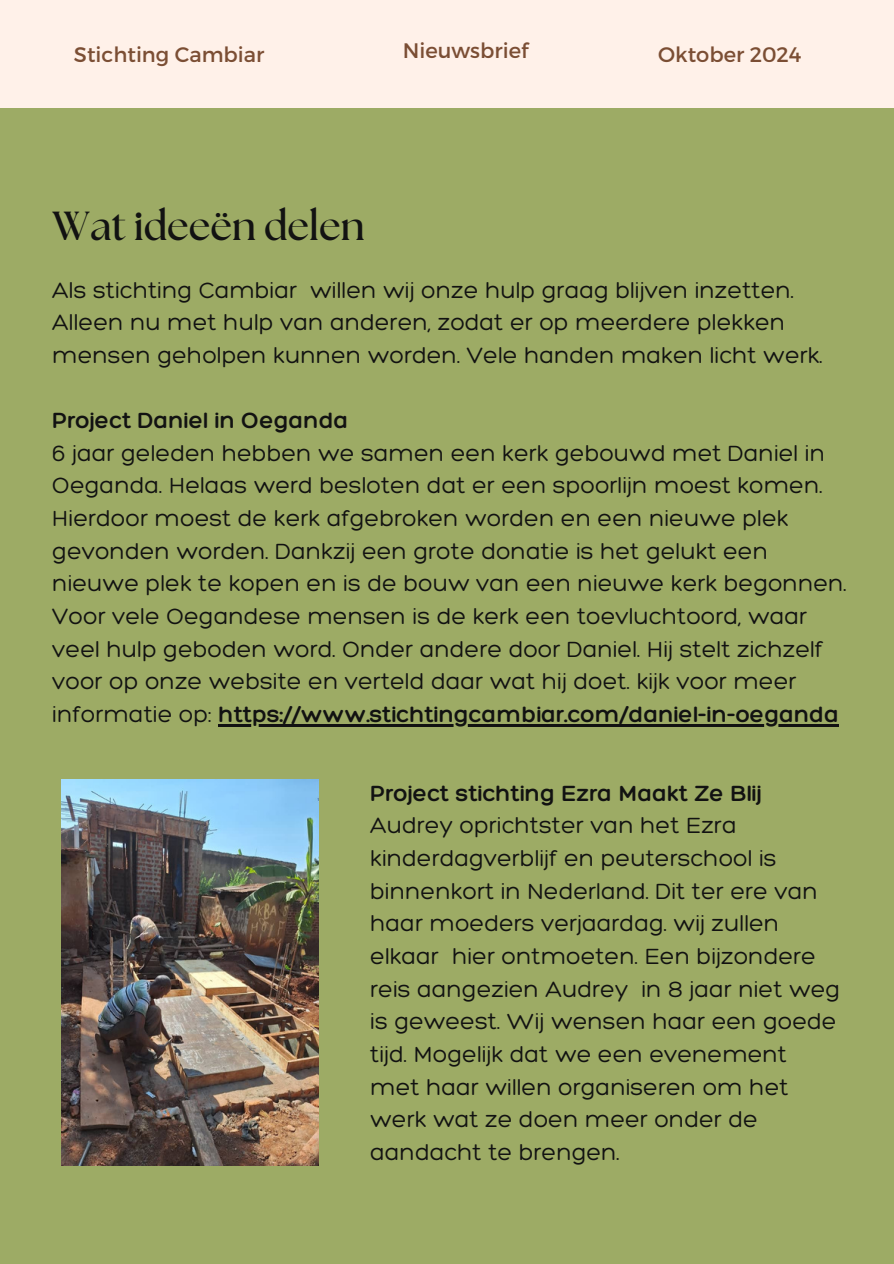
<style>
.page{position:relative;width:894px;height:1264px;background:#fff}
.page>*{position:absolute;margin:0;border:0;box-sizing:border-box;transform-origin:0 0}
.t1{font:700 40.5px "The Seasons";color:#121212}
.t2{font:300 23.85px/32.7px "Hero";color:#121212}
.t3{font:300 23.85px "Hero";color:#121212}
.t4{font:21px "Montserrat";color:#7b4e34}
.s1{font-style:inherit}
</style>
<div class="page">
<div style="left:0;top:0;width:893px;height:1263px;background:#9dab65"></div>
<div style="left:0;top:0;width:893px;height:108px;background:#fff1e9"></div>
<hr style="left:218px;top:724px;width:620px;height:2px;background:#121212">
<img style="left:62px;top:779px;width:256px;height:386px">
<h2 class="t4" style="left:74px;top:41px;width:192px">Stichting Cambiar</h2>
<p class="t4" style="left:403px;top:37px;width:127px">Nieuwsbrief</p>
<h2 class="t4" style="left:658px;top:41px;width:145px">Oktober 2024</h2>
<p class="t1" style="left:52px;top:208px;width:314px">Wat ideeën delen</p>
<p class="t2" style="left:52px;top:273px;width:772px">Als stichting Cambiar willen wij onze hulp graag blijven inzetten.<br>Alleen nu met hulp van anderen, zodat er op meerdere plekken mensen geholpen kunnen worden. Vele handen maken licht werk.</p>
<p class="t2" style="left:52px;top:403px;width:796px"><span class="s1">Project Daniel in Oeganda<br></span>6 jaar geleden hebben we samen een kerk gebouwd met Daniel in Oeganda. Helaas werd besloten dat er een spoorlijn moest komen.<br>Hierdoor moest de kerk afgebroken worden en een nieuwe plek gevonden worden. Dankzij een grote donatie is het gelukt een nieuwe plek te kopen en is de bouw van een nieuwe kerk begonnen.<br>Voor vele Oegandese mensen is de kerk een toevluchtoord, waar veel hulp geboden word. Onder andere door Daniel. Hij stelt zichzelf voor op onze website en verteld daar wat hij doet. kijk voor meer informatie op: <span class="s1">https://www.stichtingcambiar.com/daniel-in-oeganda</span></p>
<p class="t3" style="left:370px;top:778px;width:393px">Project stichting Ezra Maakt Ze Blij</p>
<p class="t2" style="left:370px;top:808px;width:471px">Audrey oprichtster van het Ezra kinderdagverblijf en peuterschool is binnenkort in Nederland. Dit ter ere van haar moeders verjaardag. wij zullen elkaar hier ontmoeten. Een bijzondere reis aangezien Audrey in 8 jaar niet weg is geweest. Wij wensen haar een goede tijd. Mogelijk dat we een evenement met haar willen organiseren om het werk wat ze doen meer onder de aandacht te brengen.</p>
</div>
